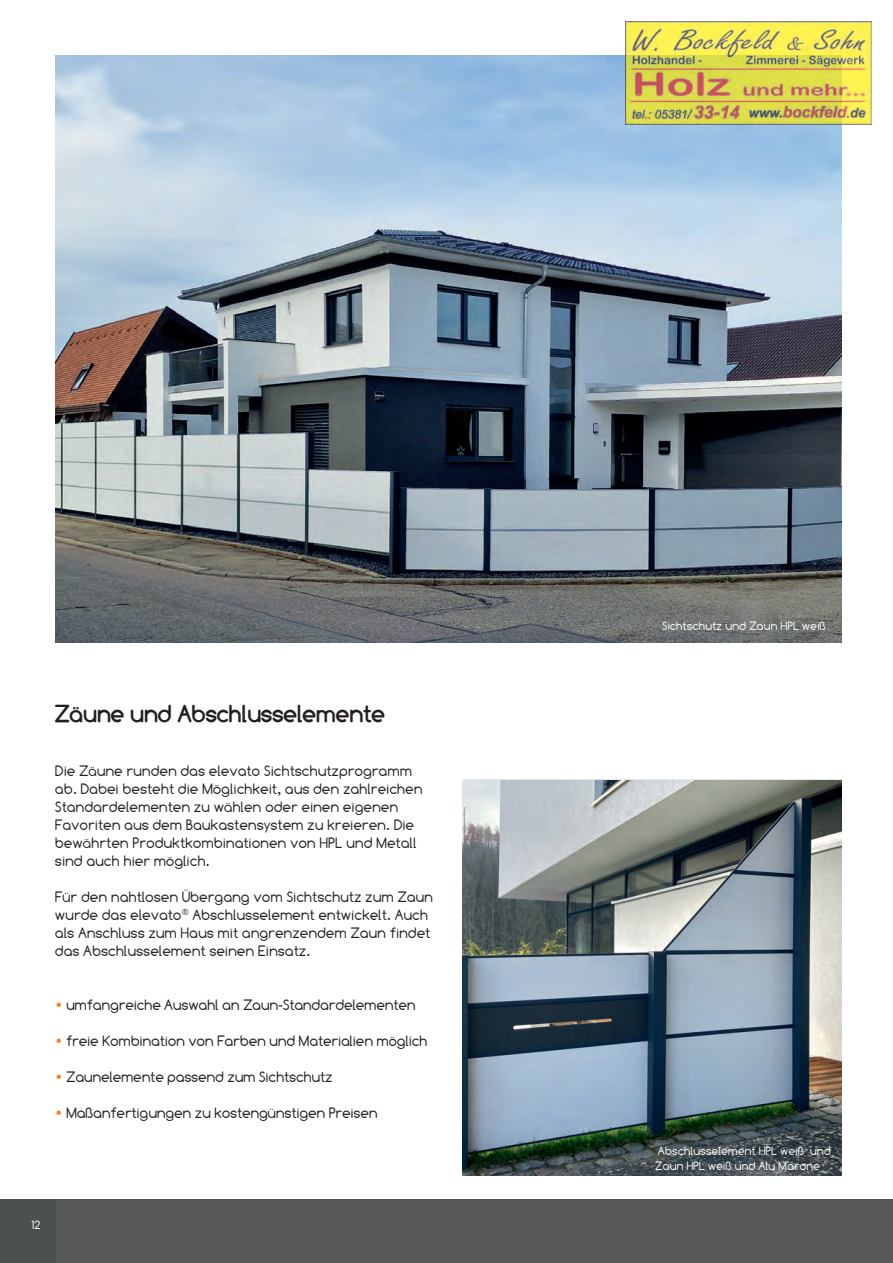
<style>
.page{position:relative;width:893px;height:1263px;background:#fff}
.page>*{position:absolute;margin:0;border:0;box-sizing:border-box;transform-origin:0 0}
.t1{font:700 24px "Comfortaa";color:#231f20}
.t2{font:15px/18px "Comfortaa";color:#231f20}
.t3{font:12px/15px "Comfortaa";color:#fff}
.s1{color:#f48232}
</style>
<div class="page">
<div style="left:0;top:1199px;width:893px;height:64px;background:#57585a"></div>
<div style="left:0;top:1199px;width:56px;height:64px;background:#4d5051"></div>
<img style="left:463px;top:780px;width:379px;height:396px">
<img style="left:55px;top:55px;width:787px;height:587px">
<img style="left:625px;top:21px;width:247px;height:104px">
<h1 class="t1" style="left:55px;top:699px;width:331px">Zäune und Abschlusselemente</h1>
<p class="t2" style="left:55px;top:761px;width:369px">Die Zäune runden das elevato Sichtschutzprogramm ab. Dabei besteht die Möglichkeit, aus den zahlreichen Standardelementen zu wählen oder einen eigenen Favoriten aus dem Baukastensystem zu kreieren. Die bewährten Produktkombinationen von HPL und Metall sind auch hier möglich.</p>
<p class="t2" style="left:55px;top:887px;width:380px">Für den nahtlosen Übergang vom Sichtschutz zum Zaun wurde das elevato<sup>®</sup> Abschlusselement entwickelt. Auch als Anschluss zum Haus mit angrenzendem Zaun findet das Abschlusselement seinen Einsatz.</p>
<p class="t2" style="left:55px;top:995px;width:362px"><span class="s1">•</span> umfangreiche Auswahl an Zaun-Standardelementen</p>
<p class="t2" style="left:55px;top:1031px;width:374px"><span class="s1">•</span> freie Kombination von Farben und Materialien möglich</p>
<p class="t2" style="left:55px;top:1067px;width:279px"><span class="s1">•</span> Zaunelemente passend zum Sichtschutz</p>
<p class="t2" style="left:55px;top:1103px;width:324px"><span class="s1">•</span> Maßanfertigungen zu kostengünstigen Preisen</p>
<p class="t3" style="left:31px;top:1217px;width:11px">12</p>
<p class="t3" style="left:662px;top:618px;width:165px">Sichtschutz und Zaun HPL weiß</p>
<p class="t3" style="left:655px;top:1143px;width:177px">Abschlusselement HPL weiß und<br>Zaun HPL weiß und Alu Marone</p>
</div>
